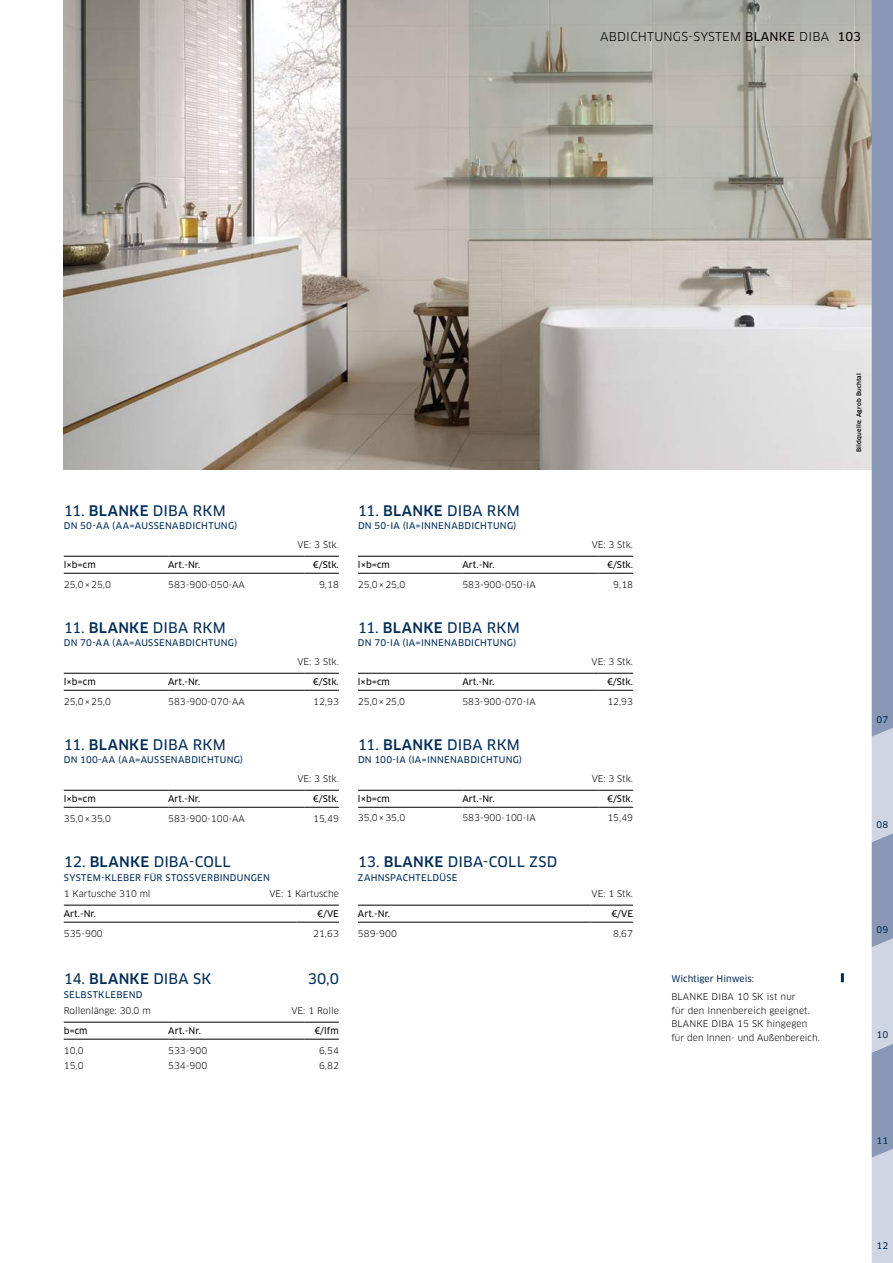
<style>
.page{position:relative;width:893px;height:1263px;background:#fff}
.page>*{position:absolute;margin:0;border:0;box-sizing:border-box;transform-origin:0 0}
.t1{font:14.25px "Clan OT News";letter-spacing:.005em;color:#002d58}
.t2{font:12px "Clan OT";letter-spacing:.02em;color:#000}
.t3{font:9px/13.5px "Clan OT";color:#000}
.t4{font:9px "Clan OT News";letter-spacing:.03em;color:#002d58}
.t5{font:9px "Clan OT News";color:#000}
.t6{font:9px "Clan OT News";color:#002d58}
.t7{font:500 6px "Clan OT";letter-spacing:.03em;color:#000}
.s1{font-family:"Clan OT News"}
.s2{font-family:"Clan OT";font-weight:500}
</style>
<div class="page">
<img style="left:64px;top:0;width:808px;height:469px">
<hr style="left:64px;top:1022px;width:104px;height:1px;background:#000">
<hr style="left:168px;top:1022px;width:136px;height:1px;background:#000">
<hr style="left:304px;top:1022px;width:35px;height:1px;background:#000">
<hr style="left:64px;top:1039px;width:104px;height:1px;background:#000">
<hr style="left:168px;top:1039px;width:136px;height:1px;background:#000">
<hr style="left:304px;top:1039px;width:35px;height:1px;background:#000">
<hr style="left:64px;top:556px;width:104px;height:1px;background:#000">
<hr style="left:168px;top:556px;width:136px;height:1px;background:#000">
<hr style="left:304px;top:556px;width:35px;height:1px;background:#000">
<hr style="left:64px;top:573px;width:104px;height:1px;background:#000">
<hr style="left:168px;top:573px;width:136px;height:1px;background:#000">
<hr style="left:304px;top:573px;width:35px;height:1px;background:#000">
<hr style="left:358px;top:905px;width:232px;height:1px;background:#000">
<hr style="left:590px;top:905px;width:43px;height:1px;background:#000">
<hr style="left:358px;top:922px;width:232px;height:1px;background:#000">
<hr style="left:590px;top:922px;width:43px;height:1px;background:#000">
<hr style="left:64px;top:905px;width:232px;height:1px;background:#000">
<hr style="left:296px;top:905px;width:43px;height:1px;background:#000">
<hr style="left:64px;top:922px;width:232px;height:1px;background:#000">
<hr style="left:296px;top:922px;width:43px;height:1px;background:#000">
<hr style="left:358px;top:790px;width:104px;height:1px;background:#000">
<hr style="left:462px;top:790px;width:136px;height:1px;background:#000">
<hr style="left:598px;top:790px;width:35px;height:1px;background:#000">
<hr style="left:358px;top:807px;width:104px;height:1px;background:#000">
<hr style="left:462px;top:807px;width:136px;height:1px;background:#000">
<hr style="left:598px;top:807px;width:35px;height:1px;background:#000">
<hr style="left:358px;top:673px;width:104px;height:1px;background:#000">
<hr style="left:462px;top:673px;width:136px;height:1px;background:#000">
<hr style="left:598px;top:673px;width:35px;height:1px;background:#000">
<hr style="left:358px;top:690px;width:104px;height:1px;background:#000">
<hr style="left:462px;top:690px;width:136px;height:1px;background:#000">
<hr style="left:598px;top:690px;width:35px;height:1px;background:#000">
<hr style="left:358px;top:556px;width:104px;height:1px;background:#000">
<hr style="left:462px;top:556px;width:136px;height:1px;background:#000">
<hr style="left:598px;top:556px;width:35px;height:1px;background:#000">
<hr style="left:358px;top:573px;width:104px;height:1px;background:#000">
<hr style="left:462px;top:573px;width:136px;height:1px;background:#000">
<hr style="left:598px;top:573px;width:35px;height:1px;background:#000">
<hr style="left:64px;top:790px;width:104px;height:1px;background:#000">
<hr style="left:168px;top:790px;width:136px;height:1px;background:#000">
<hr style="left:304px;top:790px;width:35px;height:1px;background:#000">
<hr style="left:64px;top:807px;width:104px;height:1px;background:#000">
<hr style="left:168px;top:807px;width:136px;height:1px;background:#000">
<hr style="left:304px;top:807px;width:35px;height:1px;background:#000">
<hr style="left:64px;top:673px;width:104px;height:1px;background:#000">
<hr style="left:168px;top:673px;width:136px;height:1px;background:#000">
<hr style="left:304px;top:673px;width:35px;height:1px;background:#000">
<hr style="left:64px;top:690px;width:104px;height:1px;background:#000">
<hr style="left:168px;top:690px;width:136px;height:1px;background:#000">
<hr style="left:304px;top:690px;width:35px;height:1px;background:#000">
<svg style="left:841px;top:973px;width:3px;height:9px"></svg>
<svg style="left:872px;top:0;width:21px;height:1263px;background:#9aa7c1"></svg>
<h2 class="t2" style="left:600px;top:30px;width:262px">ABDICHTUNGS-SYSTEM <span class="s1">BLANKE</span> DIBA <span class="s1">103</span></h2>
<p class="t7" style="left:855px;top:452px;width:81px;rotate:-90deg">Bildquelle: Agrob Buchtal</p>
<h1 class="t1" style="left:64px;top:503px;width:164px">11. <span class="s2">BLANKE</span> DIBA RKM</h1>
<p class="t4" style="left:64px;top:520px;width:175px">DN 50-AA (AA=AUSSENABDICHTUNG)</p>
<h1 class="t1" style="left:358px;top:503px;width:164px">11. <span class="s2">BLANKE</span> DIBA RKM</h1>
<p class="t4" style="left:358px;top:520px;width:160px">DN 50-IA (IA=INNENABDICHTUNG)</p>
<p class="t3" style="left:297px;top:538px;width:43px">VE: 3 Stk.</p>
<p class="t3" style="left:592px;top:538px;width:43px">VE: 3 Stk.</p>
<p class="t5" style="left:64px;top:560px;width:33px">l×b=cm</p>
<p class="t5" style="left:168px;top:560px;width:34px">Art.-Nr.</p>
<p class="t5" style="left:313px;top:560px;width:27px">€/Stk.</p>
<p class="t3" style="left:64px;top:578px;width:49px">25,0×25,0</p>
<p class="t3" style="left:168px;top:578px;width:78px">583-900-050-AA</p>
<p class="t3" style="left:319px;top:578px;width:21px">9,18</p>
<p class="t5" style="left:358px;top:560px;width:33px">l×b=cm</p>
<p class="t5" style="left:462px;top:560px;width:34px">Art.-Nr.</p>
<p class="t5" style="left:607px;top:560px;width:27px">€/Stk.</p>
<p class="t3" style="left:358px;top:578px;width:49px">25,0×25,0</p>
<p class="t3" style="left:462px;top:578px;width:75px">583-900-050-IA</p>
<p class="t3" style="left:613px;top:578px;width:21px">9,18</p>
<h1 class="t1" style="left:64px;top:620px;width:164px">11. <span class="s2">BLANKE</span> DIBA RKM</h1>
<p class="t4" style="left:64px;top:637px;width:175px">DN 70-AA (AA=AUSSENABDICHTUNG)</p>
<h1 class="t1" style="left:358px;top:620px;width:164px">11. <span class="s2">BLANKE</span> DIBA RKM</h1>
<p class="t4" style="left:358px;top:637px;width:160px">DN 70-IA (IA=INNENABDICHTUNG)</p>
<p class="t3" style="left:297px;top:655px;width:43px">VE: 3 Stk.</p>
<p class="t3" style="left:592px;top:655px;width:43px">VE: 3 Stk.</p>
<p class="t5" style="left:64px;top:677px;width:33px">l×b=cm</p>
<p class="t5" style="left:168px;top:677px;width:34px">Art.-Nr.</p>
<p class="t5" style="left:313px;top:677px;width:27px">€/Stk.</p>
<p class="t3" style="left:64px;top:695px;width:49px">25,0×25,0</p>
<p class="t3" style="left:168px;top:695px;width:78px">583-900-070-AA</p>
<p class="t3" style="left:313px;top:695px;width:27px">12,93</p>
<p class="t5" style="left:358px;top:677px;width:33px">l×b=cm</p>
<p class="t5" style="left:462px;top:677px;width:34px">Art.-Nr.</p>
<p class="t5" style="left:607px;top:677px;width:27px">€/Stk.</p>
<p class="t3" style="left:358px;top:695px;width:49px">25,0×25,0</p>
<p class="t3" style="left:462px;top:695px;width:75px">583-900-070-IA</p>
<p class="t3" style="left:607px;top:695px;width:27px">12,93</p>
<p class="t4" style="left:876px;top:714px;width:13px">07</p>
<h1 class="t1" style="left:64px;top:737px;width:164px">11. <span class="s2">BLANKE</span> DIBA RKM</h1>
<p class="t4" style="left:64px;top:754px;width:181px">DN 100-AA (AA=AUSSENABDICHTUNG)</p>
<h1 class="t1" style="left:358px;top:737px;width:164px">11. <span class="s2">BLANKE</span> DIBA RKM</h1>
<p class="t4" style="left:358px;top:754px;width:166px">DN 100-IA (IA=INNENABDICHTUNG)</p>
<p class="t3" style="left:297px;top:772px;width:43px">VE: 3 Stk.</p>
<p class="t3" style="left:592px;top:772px;width:43px">VE: 3 Stk.</p>
<p class="t5" style="left:64px;top:794px;width:33px">l×b=cm</p>
<p class="t5" style="left:168px;top:794px;width:34px">Art.-Nr.</p>
<p class="t5" style="left:313px;top:794px;width:27px">€/Stk.</p>
<p class="t3" style="left:64px;top:812px;width:49px">35,0×35,0</p>
<p class="t3" style="left:168px;top:812px;width:78px">583-900-100-AA</p>
<p class="t3" style="left:313px;top:812px;width:27px">15,49</p>
<p class="t5" style="left:358px;top:794px;width:33px">l×b=cm</p>
<p class="t5" style="left:462px;top:794px;width:34px">Art.-Nr.</p>
<p class="t5" style="left:607px;top:794px;width:27px">€/Stk.</p>
<p class="t3" style="left:358px;top:811px;width:49px">35,0×35,0</p>
<p class="t3" style="left:462px;top:811px;width:75px">583-900-100-IA</p>
<p class="t3" style="left:607px;top:811px;width:27px">15,49</p>
<p class="t4" style="left:876px;top:819px;width:13px">08</p>
<h1 class="t1" style="left:64px;top:854px;width:168px">12. <span class="s2">BLANKE</span> DIBA-COLL</h1>
<p class="t4" style="left:64px;top:872px;width:208px">SYSTEM-KLEBER FÜR STOSSVERBINDUNGEN</p>
<p class="t3" style="left:64px;top:887px;width:88px">1 Kartusche 310 ml</p>
<p class="t3" style="left:269px;top:887px;width:71px">VE: 1 Kartusche</p>
<p class="t5" style="left:64px;top:908px;width:34px">Art.-Nr.</p>
<p class="t5" style="left:317px;top:908px;width:23px">€/VE</p>
<p class="t3" style="left:64px;top:927px;width:41px">535-900</p>
<p class="t3" style="left:313px;top:927px;width:27px">21,63</p>
<h1 class="t1" style="left:358px;top:854px;width:201px">13. <span class="s2">BLANKE</span> DIBA-COLL ZSD</h1>
<p class="t4" style="left:358px;top:872px;width:101px">ZAHNSPACHTELDÜSE</p>
<p class="t3" style="left:592px;top:887px;width:43px">VE: 1 Stk.</p>
<p class="t5" style="left:358px;top:908px;width:34px">Art.-Nr.</p>
<p class="t5" style="left:611px;top:908px;width:23px">€/VE</p>
<p class="t3" style="left:358px;top:927px;width:41px">589-900</p>
<p class="t3" style="left:613px;top:927px;width:21px">8,67</p>
<p class="t4" style="left:876px;top:924px;width:13px">09</p>
<h1 class="t1" style="left:64px;top:971px;width:149px">14. <span class="s2">BLANKE</span> DIBA SK</h1>
<h1 class="t1" style="left:308px;top:971px;width:33px">30,0</h1>
<p class="t4" style="left:64px;top:989px;width:80px">SELBSTKLEBEND</p>
<p class="t3" style="left:64px;top:1004px;width:88px">Rollenlänge: 30,0 m</p>
<p class="t3" style="left:291px;top:1004px;width:49px">VE: 1 Rolle</p>
<p class="t5" style="left:64px;top:1025px;width:25px">b=cm</p>
<p class="t5" style="left:168px;top:1025px;width:34px">Art.-Nr.</p>
<p class="t5" style="left:314px;top:1025px;width:26px">€/lfm</p>
<p class="t3" style="left:64px;top:1044px;width:21px">10,0</p>
<p class="t3" style="left:168px;top:1044px;width:41px">533-900</p>
<p class="t3" style="left:319px;top:1044px;width:21px">6,54</p>
<p class="t3" style="left:64px;top:1059px;width:21px">15,0</p>
<p class="t3" style="left:168px;top:1059px;width:41px">534-900</p>
<p class="t3" style="left:319px;top:1059px;width:21px">6,82</p>
<p class="t6" style="left:671px;top:974px;width:84px">Wichtiger Hinweis:</p>
<p class="t3" style="left:671px;top:990px;width:150px">BLANKE DIBA 10 SK ist nur<br>für den Innenbereich geeignet.<br>BLANKE DIBA 15 SK hingegen für den Innen- und Außenbereich.</p>
<p class="t4" style="left:876px;top:1030px;width:13px">10</p>
<p class="t4" style="left:876px;top:1135px;width:13px">11</p>
<p class="t4" style="left:876px;top:1240px;width:13px">12</p>
</div>
